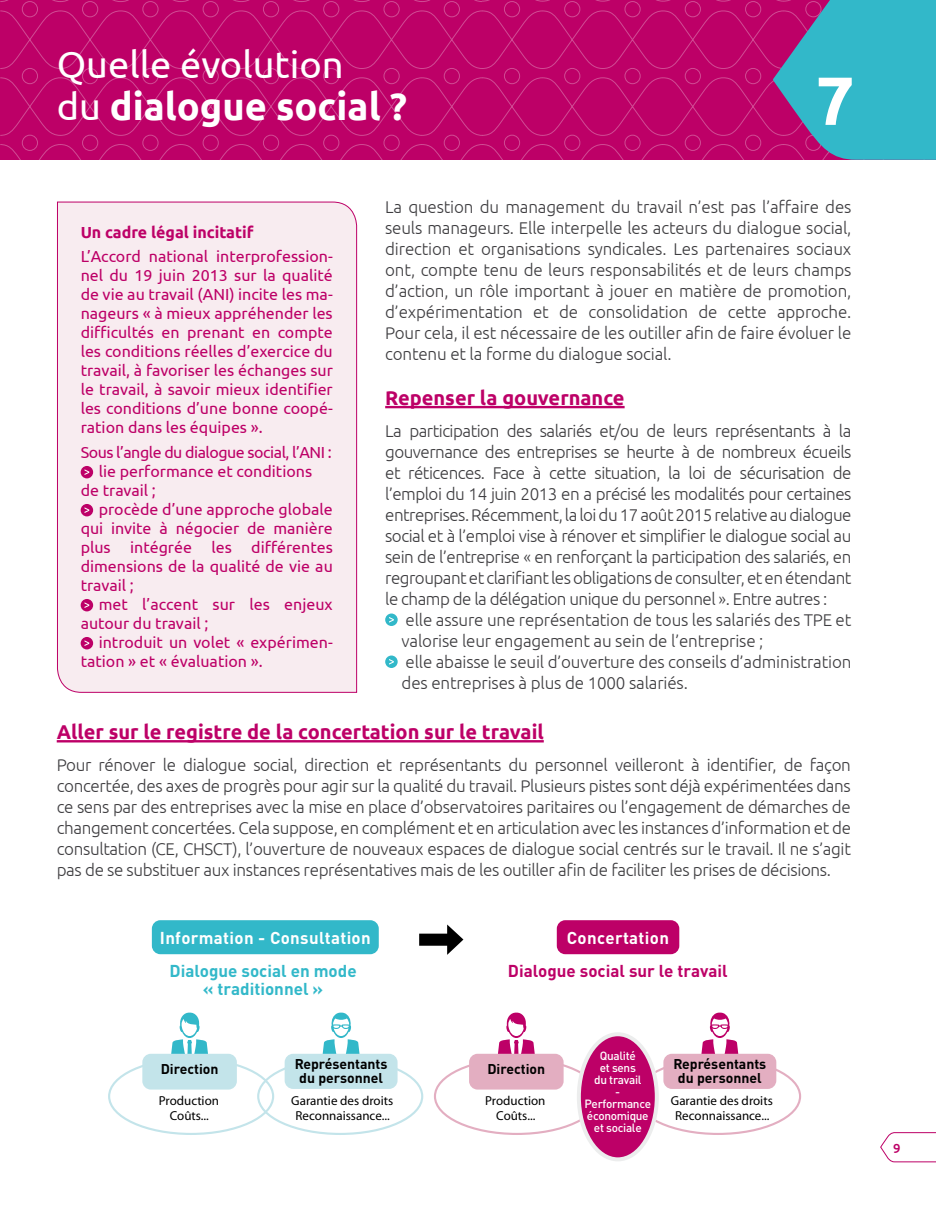
<style>
.page{position:relative;width:936px;height:1219px;background:#fff}
.page>*{position:absolute;margin:0;border:0;box-sizing:border-box;transform-origin:0 0}
.t1{font:700 68px "Ubuntu";color:#fff}
.t2{font:38px/42px "Ubuntu";color:#fff}
.t3{font:700 20px "Ubuntu";color:#bd0067}
.t4{font:300 17px/21px "Ubuntu";letter-spacing:-.01em;color:#3e3d40;text-align:justify}
.t5{font:700 17px "DIN";letter-spacing:.02em;color:#fff}
.t6{font:700 17px/18px "DIN Pro";color:#32b8c9;text-align:center}
.t7{font:700 17px "DIN Pro";color:#bd0067}
.t8{font:16px/19px "Ubuntu";color:#bd0067;text-align:justify}
.t9{font:16px "Ubuntu";letter-spacing:-.03em;color:#bd0067}
.t10{font:700 16px "Ubuntu";color:#bd0067}
.t11{font:700 14px/14px "DIN Pro";color:#000;text-align:center}
.t12{font:italic 300 13px/15px "DIN";color:#000;text-align:center}
.t13{font:500 13px "Ubuntu";color:#bd0067}
.t14{font:500 11.8px/12px "DIN";letter-spacing:-.025em;color:#fff;text-align:center}
.s1{font-weight:700}
</style>
<div class="page">
<svg style="left:880px;top:1132px;width:55px;height:31px"></svg>
<hr style="left:385px;top:406px;width:239px;height:2px;background:#bd0067">
<div style="left:385px;top:613px;width:12px;height:13px;background:#32b8c9;border-radius:50%"></div>
<svg style="left:389px;top:617px;width:5px;height:6px"></svg>
<div style="left:385px;top:655px;width:12px;height:13px;background:#32b8c9;border-radius:50%"></div>
<svg style="left:389px;top:659px;width:5px;height:6px"></svg>
<div style="left:57px;top:201px;width:300px;height:492px;background:#f8ecf0"></div>
<hr style="left:57px;top:740px;width:486px;height:2px;background:#bd0067">
<div style="left:556px;top:920px;width:123px;height:34px;background:#bd0067;border-radius:9px"></div>
<svg style="left:171px;top:1012px;width:37px;height:42px"></svg>
<svg style="left:322px;top:1013px;width:37px;height:41px"></svg>
<div style="left:152px;top:920px;width:227px;height:34px;background:#32b8c9;border-radius:9px"></div>
<svg style="left:419px;top:924px;width:44px;height:31px"></svg>
<div style="left:142px;top:1054px;width:95px;height:35px;background:#c3e4ea;border-radius:9px"></div>
<div style="left:284px;top:1054px;width:113px;height:35px;background:#c3e4ea;border-radius:9px"></div>
<svg style="left:498px;top:1012px;width:37px;height:42px"></svg>
<div style="left:469px;top:1054px;width:94px;height:35px;background:#e3aec1;border-radius:9px"></div>
<svg style="left:701px;top:1013px;width:37px;height:41px"></svg>
<div style="left:663px;top:1054px;width:113px;height:35px;background:#e3aec1;border-radius:9px"></div>
<div style="left:579px;top:1034px;width:77px;height:125px;background:#bd0067;border-radius:50%"></div>
<div style="left:577px;top:1032px;width:81px;height:129px;border:4px solid #eceded;border-radius:50%"></div>
<svg style="left:0;top:0;width:935px;height:160px;background:#aa1e77"></svg>
<h2 class="t2" style="left:57px;top:42px;width:352px">Quelle évolution<br>du <span class="s1">dialogue social ?</span></h2>
<h1 class="t1" style="left:815px;top:59px;width:40px">7</h1>
<p class="t10" style="left:81px;top:222px;width:174px">Un cadre légal incitatif</p>
<p class="t8" style="left:81px;top:247px;width:254px">L’Accord national interprofession&shy;nel du 19 juin 2013 sur la qualité de vie au travail (ANI) incite les ma&shy;nageurs « à mieux appréhender les difficultés en prenant en compte les conditions réelles d’exercice du travail, à favoriser les échanges sur le travail, à savoir mieux identifier les conditions d’une bonne coopé&shy;ration dans les équipes ».</p>
<p class="t9" style="left:81px;top:443px;width:252px">Sous l’angle du dialogue social, l’ANI :</p>
<p class="t8" style="left:99px;top:461px;width:215px">lie performance et conditions</p>
<p class="t8" style="left:81px;top:480px;width:77px">de travail ;</p>
<p class="t8" style="left:99px;top:499px;width:235px">procède d’une approche globale</p>
<p class="t8" style="left:81px;top:518px;width:254px">qui invite à négocier de manière</p>
<p class="t8" style="left:81px;top:537px;width:254px">plus intégrée les différentes</p>
<p class="t8" style="left:81px;top:556px;width:254px">dimensions de la qualité de vie au</p>
<p class="t8" style="left:81px;top:575px;width:55px">travail ;</p>
<p class="t8" style="left:99px;top:594px;width:236px">met l’accent sur les enjeux</p>
<p class="t8" style="left:81px;top:613px;width:129px">autour du travail ;</p>
<p class="t8" style="left:99px;top:632px;width:235px">introduit un volet « expérimen-</p>
<p class="t8" style="left:81px;top:651px;width:183px">tation » et « évaluation ».</p>
<p class="t4" style="left:385px;top:196px;width:468px">La question du management du travail n’est pas l’affaire des seuls manageurs. Elle interpelle les acteurs du dialogue social, direction et organisations syndicales. Les partenaires sociaux ont, compte tenu de leurs responsabilités et de leurs champs d’action, un rôle important à jouer en matière de promotion, d’expérimentation et de consolidation de cette approche.<br>Pour cela, il est nécessaire de les outiller afin de faire évoluer le contenu et la forme du dialogue social.</p>
<p class="t3" style="left:385px;top:385px;width:241px">Repenser la gouvernance</p>
<p class="t4" style="left:385px;top:420px;width:468px">La participation des salariés et/ou de leurs représentants à la gouvernance des entreprises se heurte à de nombreux écueils et réticences. Face à cette situation, la loi de sécurisation de l’emploi du 14 juin 2013 en a précisé les modalités pour certaines entreprises. Récemment, la loi du 17 août 2015 relative au dialogue social et à l’emploi vise à rénover et simplifier le dialogue social au sein de l’entreprise « en renforçant la participation des salariés, en regroupant et clarifiant les obligations de consulter, et en étendant le champ de la délégation unique du personnel ». Entre autres :</p>
<p class="t4" style="left:401px;top:609px;width:451px;text-align:left">elle assure une représentation de tous les salariés des TPE et valorise leur engagement au sein de l’entreprise ;<br>elle abaisse le seuil d’ouverture des conseils d’administration des entreprises à plus de 1000 salariés.</p>
<p class="t3" style="left:57px;top:720px;width:488px">Aller sur le registre de la concertation sur le travail</p>
<p class="t4" style="left:57px;top:754px;width:795px">Pour rénover le dialogue social, direction et représentants du personnel veilleront à identifier, de façon concertée, des axes de progrès pour agir sur la qualité du travail. Plusieurs pistes sont déjà expérimentées dans ce sens par des entreprises avec la mise en place d’observatoires paritaires ou l’engagement de démarches de changement concertées. Cela suppose, en complément et en articulation avec les instances d’information et de consultation (CE, CHSCT), l’ouverture de nouveaux espaces de dialogue social centrés sur le travail. Il ne s’agit pas de se substituer aux instances représentatives mais de les outiller afin de faciliter les prises de décisions.</p>
<p class="t5" style="left:160px;top:927px;width:212px">Information - Consultation</p>
<p class="t5" style="left:566px;top:927px;width:104px">Concertation</p>
<p class="t6" style="left:169px;top:959px;width:189px">Dialogue social en mode « traditionnel »</p>
<p class="t7" style="left:508px;top:956px;width:221px">Dialogue social sur le travail</p>
<p class="t11" style="left:161px;top:1060px;width:59px">Direction</p>
<p class="t11" style="left:294px;top:1055px;width:94px">Représentants du personnel</p>
<p class="t12" style="left:159px;top:1093px;width:62px">Production<br>Coûts...</p>
<p class="t12" style="left:291px;top:1093px;width:103px">Garantie des droits<br>Reconnaissance...</p>
<p class="t11" style="left:487px;top:1060px;width:59px">Direction</p>
<p class="t12" style="left:485px;top:1093px;width:62px">Production<br>Coûts...</p>
<p class="t14" style="left:584px;top:1049px;width:68px">Qualité<br>et sens<br>du travail<br>-<br>Performance économique et sociale</p>
<p class="t11" style="left:673px;top:1055px;width:94px">Représentants du personnel</p>
<p class="t12" style="left:670px;top:1093px;width:103px">Garantie des droits<br>Reconnaissance...</p>
<p class="t13" style="left:893px;top:1140px;width:9px">9</p>
</div>
